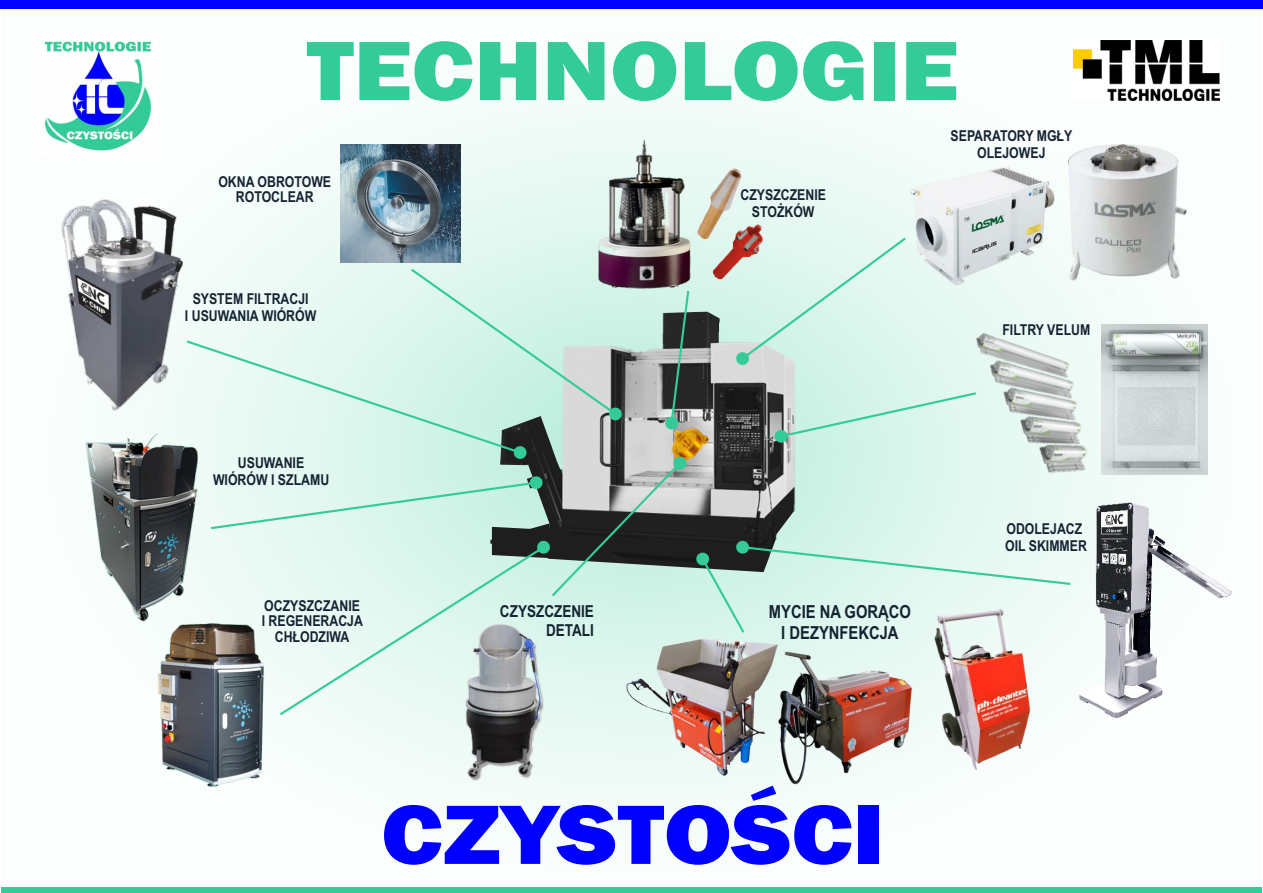
<style>
.page{position:relative;width:1263px;height:893px;background:#fff}
.page>*{position:absolute;margin:0;border:0;box-sizing:border-box;transform-origin:0 0}
.t1{font:800 87px "Franklin Gothic";color:#3c9;scale:1.14 1}
.t2{font:800 87px "Franklin Gothic";color:#00f;scale:1.13 1}
.t3{font:700 18px/20.5px "Arial Narrow";color:#152332;text-align:center}
.t4{font:700 16.5px/18.9px "Arial Narrow";color:#152332;text-align:right}
.t5{font:700 15px/17.1px "Arial Narrow";color:#152332;text-align:center}
</style>
<div class="page">
<img style="left:120px;top:40px;width:1100px;height:784px">
<img style="left:704px;top:168px;width:38px;height:64px">
<img style="left:964px;top:330px;width:136px;height:154px">
<img style="left:1102px;top:324px;width:106px;height:151px">
<img style="left:341px;top:145px;width:120px;height:117px">
<img style="left:689px;top:310px;width:107px;height:268px">
<img style="left:712px;top:224px;width:52px;height:46px">
<img style="left:1070px;top:494px;width:162px;height:234px">
<svg style="left:736px;top:238px;width:170px;height:127px;background:#d5eee4"></svg>
<svg style="left:775px;top:392px;width:201px;height:51px;background:#c9ebe0"></svg>
<svg style="left:280px;top:596px;width:270px;height:119px;background:#e3f7f0"></svg>
<img style="left:931px;top:633px;width:101px;height:140px">
<img style="left:624px;top:638px;width:154px;height:138px">
<img style="left:777px;top:651px;width:138px;height:135px">
<img style="left:61px;top:198px;width:126px;height:216px">
<img style="left:1068px;top:144px;width:119px;height:146px">
<img style="left:862px;top:163px;width:232px;height:130px">
<img style="left:584px;top:138px;width:120px;height:161px">
<img style="left:148px;top:616px;width:127px;height:184px">
<svg style="left:696px;top:541px;width:374px;height:92px;background:#cfe8e0"></svg>
<img style="left:85px;top:427px;width:126px;height:202px">
<svg style="left:187px;top:269px;width:502px;height:327px;background:#c3d9d1"></svg>
<img style="left:465px;top:625px;width:78px;height:155px">
<img style="left:1074px;top:41px;width:145px;height:59px">
<img style="left:44px;top:40px;width:113px;height:114px">
<div style="left:0;top:0;width:1263px;height:8px;background:#00f"></div>
<div style="left:1px;top:887px;width:1261px;height:6px;background:#3c9"></div>
<h1 class="t1" style="left:307px;top:39px;width:573px">TECHNOLOGIE</h1>
<p class="t5" style="left:218px;top:175px;width:114px;line-height:15.6px">OKNA OBROTOWE<br>ROTOCLEAR</p>
<p class="t5" style="left:185px;top:291px;width:133px">SYSTEM FILTRACJI<br>I USUWANIA WIÓRÓW</p>
<p class="t5" style="left:213px;top:456px;width:118px">USUWANIE<br>WIÓRÓW I SZLAMU</p>
<p class="t5" style="left:262px;top:599px;width:103px;line-height:15.6px">OCZYSZCZANIE<br>I REGENERACJA<br>CHŁODZIWA</p>
<p class="t5" style="left:740px;top:188px;width:87px">CZYSZCZENIE<br>STOŻKÓW</p>
<p class="t5" style="left:950px;top:128px;width:123px">SEPARATORY MGŁY<br>OLEJOWEJ</p>
<p class="t5" style="left:1002px;top:322px;width:89px">FILTRY VELUM</p>
<p class="t4" style="left:500px;top:603px;width:95px">CZYSZCZENIE<br>DETALI</p>
<p class="t3" style="left:769px;top:603px;width:144px">MYCIE NA GORĄCO<br>I DEZYNFEKCJA</p>
<p class="t5" style="left:1005px;top:522px;width:83px;text-align:left">ODOLEJACZ<br>OIL SKIMMER</p>
<h1 class="t2" style="left:381px;top:803px;width:447px">CZYSTOŚCI</h1>
</div>
